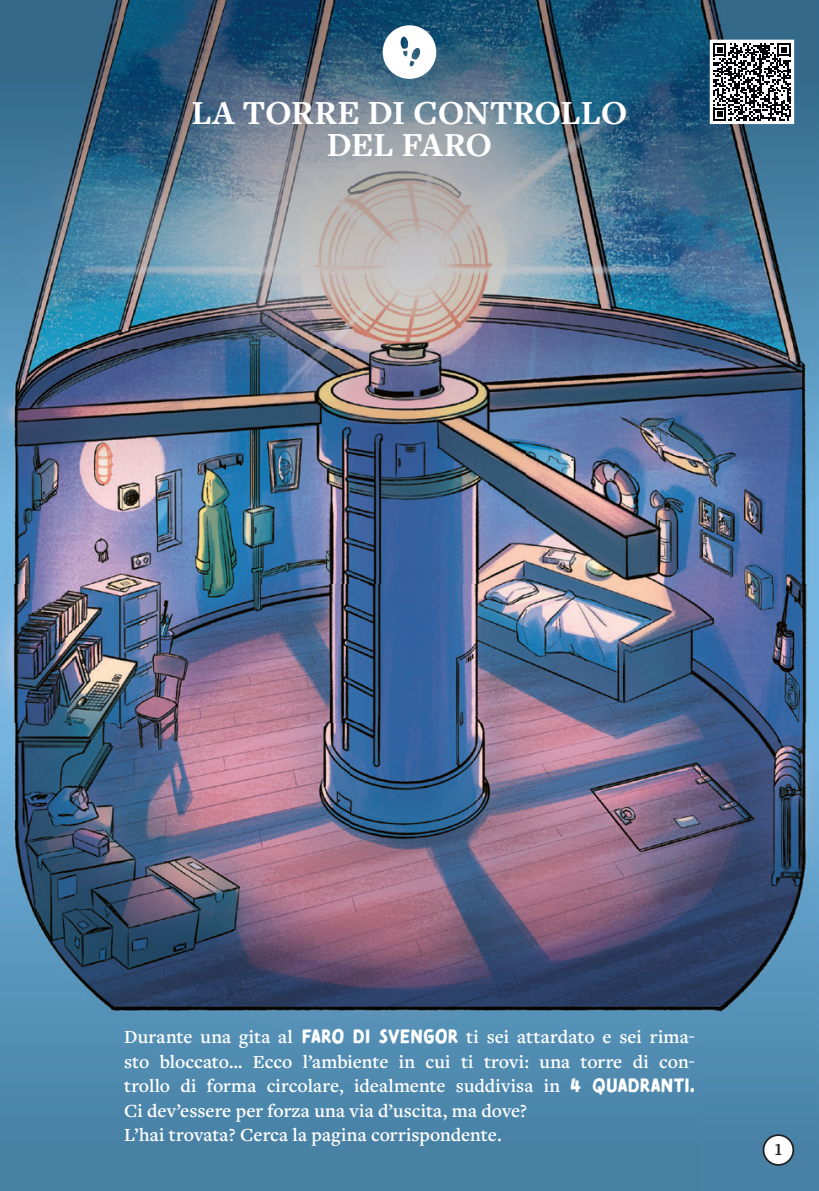
<style>
.page{position:relative;width:819px;height:1191px;background:#fff}
.page>*{position:absolute;margin:0;border:0;box-sizing:border-box;transform-origin:0 0}
.t1{font:700 35px/32.4px "Freight Text Pro";letter-spacing:-.005em;color:#fff;text-align:center}
.t2{font:600 19.25px/24.5px "Freight Text Pro";color:#fff}
.t3{font:700 17.5px "Freight Text Pro";color:#231f20}
.s1{font-family:"Tomarik Brush";font-weight:400}
</style>
<div class="page">
<img style="left:0;top:583px;width:819px;height:608px">
<img style="left:0;top:0;width:819px;height:583px">
<div style="left:763px;top:1135px;width:30px;height:29px;background:#fff;border-radius:50%"></div>
<div style="left:762px;top:1134px;width:32px;height:31px;border:2px solid #231f20;border-radius:50%"></div>
<svg style="left:382px;top:25px;width:54px;height:54px"></svg>
<svg style="left:708px;top:39px;width:87px;height:86px"></svg>
<h1 class="t1" style="left:191px;top:95px;width:437px">LA TORRE DI CONTROLLO<br>DEL FARO</h1>
<p class="t2" style="left:124px;top:1024px;width:572px">Durante una gita al <span class="s1">FARO DI SVENGOR</span> ti sei attardato e sei rima&shy;sto bloccato… Ecco l’ambiente in cui ti trovi: una torre di con&shy;trollo di forma circolare, idealmente suddivisa in <span class="s1">4 QUADRANTI.<br></span>Ci dev’essere per forza una via d’uscita, ma dove?<br>L’hai trovata? Cerca la pagina corrispondente.</p>
<p class="t3" style="left:774px;top:1137px;width:10px">1</p>
</div>
